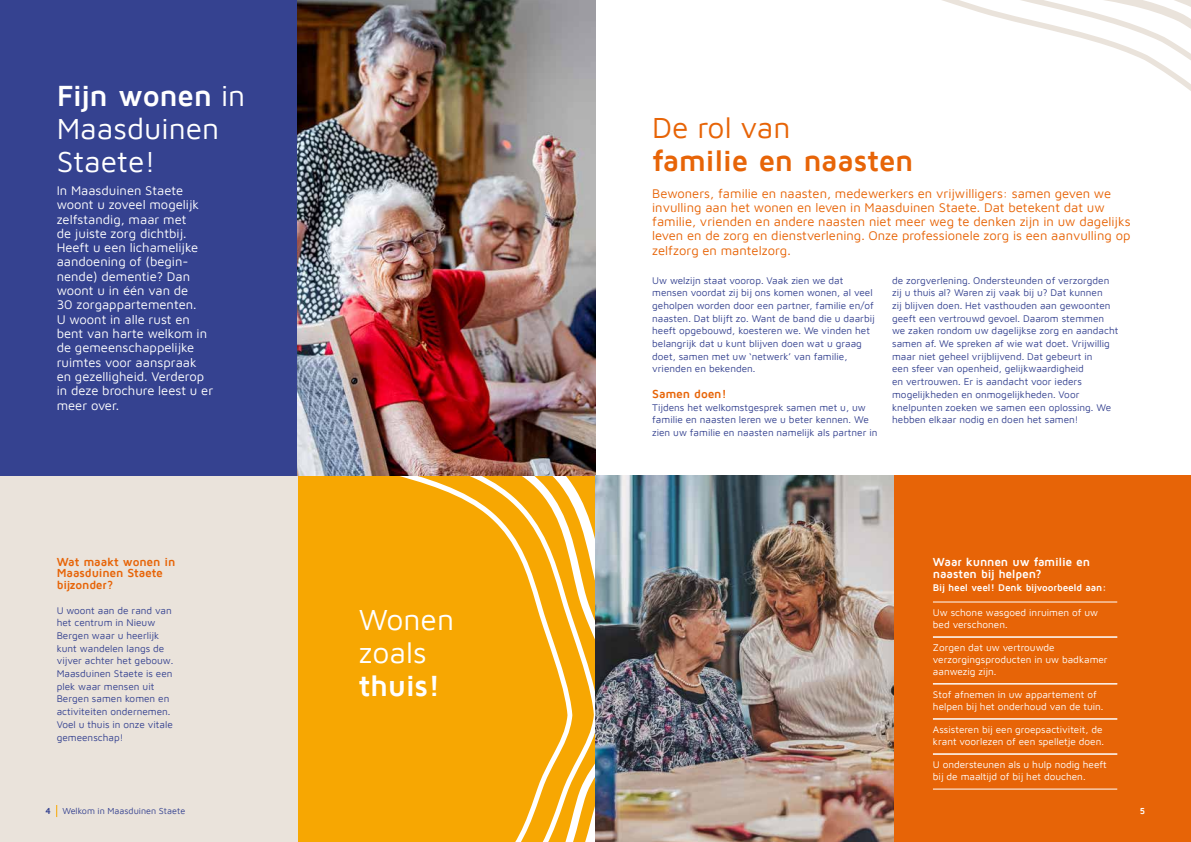
<style>
.page{position:relative;width:1191px;height:842px;background:#fff}
.page>*{position:absolute;margin:0;border:0;box-sizing:border-box;transform-origin:0 0}
.t1{font:30px/33px "Maven Pro";color:#fff}
.t2{font:700 30px "Maven Pro";letter-spacing:-.015em;color:#e76407}
.t3{font:30px "Maven Pro";color:#e76407}
.t4{font:700 30px "Maven Pro";letter-spacing:-.015em;color:#fff}
.t5{font:13px/14.3px "Maven Pro";color:#fff}
.t6{font:13px/14.3px "Maven Pro";color:#e76407}
.t7{font:700 12px/11.7px "Maven Pro";letter-spacing:-.015em;color:#e76407}
.t8{font:700 12px/12.7px "Maven Pro";letter-spacing:-.015em;color:#fff}
.t9{font:10px/12.7px "Maven Pro";color:#354290}
.t10{font:10px/11.7px "Maven Pro";color:#fff}
.t11{font:700 10px "Maven Pro";letter-spacing:-.015em;color:#fff}
.t12{font:9px "Maven Pro";color:#354290}
.t13{font:700 9px "Maven Pro";color:#354290}
.t14{font:700 9px "Maven Pro";color:#fff}
.s1{font-weight:700}
</style>
<div class="page">
<div style="left:0;top:476px;width:298px;height:366px;background:#eae3db"></div>
<svg style="left:942px;top:0;width:249px;height:91px"></svg>
<div style="left:0;top:0;width:298px;height:476px;background:#354290"></div>
<svg style="left:572px;top:476px;width:23px;height:366px;fill:#f7a702"></svg>
<div style="left:298px;top:476px;width:274px;height:366px;background:#f7a702"></div>
<div style="left:893px;top:476px;width:298px;height:366px;background:#e76407"></div>
<img style="left:298px;top:0;width:297px;height:476px">
<img style="left:595px;top:476px;width:298px;height:366px">
<hr style="left:933px;top:602px;width:184px;height:1px;background:#fff">
<hr style="left:933px;top:637px;width:184px;height:1px;background:#fff">
<hr style="left:933px;top:683px;width:184px;height:1px;background:#fff">
<hr style="left:933px;top:684px;width:184px;height:1px;background:#fff">
<hr style="left:933px;top:719px;width:184px;height:1px;background:#fff">
<hr style="left:933px;top:754px;width:184px;height:1px;background:#fff">
<hr style="left:933px;top:789px;width:184px;height:1px;background:#fff">
<svg style="left:56px;top:805px;width:1px;height:12px"></svg>
<h1 class="t1" style="left:57px;top:77px;width:190px"><span class="s1">Fijn wonen</span> in<br>Maasduinen<br>Staete!</h1>
<p class="t5" style="left:57px;top:183px;width:158px">In Maasduinen Staete woont u zoveel mogelijk zelfstandig, maar met<br>de juiste zorg dichtbij.<br>Heeft u een lichamelijke aandoening of (begin&shy;nende) dementie? Dan woont u in één van de<br>30 zorgappartementen.<br>U woont in alle rust en bent van harte welkom in de gemeenschappelijke ruimtes voor aanspraak en gezelligheid. Verderop in deze brochure leest u er meer over.</p>
<p class="t6" style="left:652px;top:185px;width:480px">Bewoners, familie en naasten, medewerkers en vrijwilligers: samen geven we invulling aan het wonen en leven in Maasduinen Staete. Dat betekent dat uw familie, vrienden en andere naasten niet meer weg te denken zijn in uw dagelijks leven en de zorg en dienstverlening. Onze professionele zorg is een aanvulling op zelfzorg en mantelzorg.</p>
<h1 class="t3" style="left:652px;top:107px;width:140px">De rol van</h1>
<h1 class="t2" style="left:652px;top:145px;width:263px">familie en naasten</h1>
<p class="t9" style="left:652px;top:273px;width:224px">Uw welzijn staat voorop. Vaak zien we dat mensen voordat zij bij ons komen wonen, al veel geholpen worden door een partner, familie en/of naasten. Dat blijft zo. Want de band die u daarbij heeft opgebouwd, koesteren we. We vinden het belangrijk dat u kunt blijven doen wat u graag doet, samen met uw ‘netwerk’ van familie, vrienden en bekenden.</p>
<p class="t7" style="left:652px;top:388px;width:76px">Samen doen!</p>
<p class="t9" style="left:652px;top:400px;width:227px">Tijdens het welkomstgesprek samen met u, uw familie en naasten leren we u beter kennen. We zien uw familie en naasten namelijk als partner in</p>
<p class="t9" style="left:892px;top:273px;width:228px">de zorgverlening. Ondersteunden of verzorgden zij u thuis al? Waren zij vaak bij u? Dat kunnen<br>zij blijven doen. Het vasthouden aan gewoonten geeft een vertrouwd gevoel. Daarom stemmen we zaken rondom uw dagelijkse zorg en aandacht samen af. We spreken af wie wat doet. Vrijwillig maar niet geheel vrijblijvend. Dat gebeurt in<br>een sfeer van openheid, gelijkwaardigheid<br>en vertrouwen. Er is aandacht voor ieders mogelijkheden en onmogelijkheden. Voor knelpunten zoeken we samen een oplossing. We hebben elkaar nodig en doen het samen!</p>
<p class="t7" style="left:57px;top:556px;width:120px">Wat maakt wonen in<br>Maasduinen Staete bijzonder?</p>
<p class="t9" style="left:57px;top:603px;width:118px">U woont aan de rand van het centrum in Nieuw<br>Bergen waar u heerlijk kunt wandelen langs de vijver achter het gebouw.<br>Maasduinen Staete is een plek waar mensen uit<br>Bergen samen komen en activiteiten ondernemen.<br>Voel u thuis in onze vitale gemeenschap!</p>
<h1 class="t1" style="left:359px;top:601px;width:97px">Wonen zoals</h1>
<h1 class="t4" style="left:359px;top:670px;width:83px">thuis!</h1>
<p class="t8" style="left:933px;top:555px;width:159px">Waar kunnen uw familie en naasten bij helpen?</p>
<p class="t11" style="left:933px;top:582px;width:175px">Bij heel veel! Denk bijvoorbeeld aan:</p>
<p class="t10" style="left:933px;top:606px;width:167px">Uw schone wasgoed inruimen of uw bed verschonen.</p>
<p class="t10" style="left:933px;top:641px;width:176px">Zorgen dat uw vertrouwde verzorgingsproducten in uw badkamer aanwezig zijn.</p>
<p class="t10" style="left:933px;top:688px;width:172px">Stof afnemen in uw appartement of helpen bij het onderhoud van de tuin.</p>
<p class="t10" style="left:933px;top:723px;width:173px">Assisteren bij een groepsactiviteit, de krant voorlezen of een spelletje doen.</p>
<p class="t10" style="left:933px;top:758px;width:175px">U ondersteunen als u hulp nodig heeft bij de maaltijd of bij het douchen.</p>
<p class="t13" style="left:46px;top:806px;width:7px">4</p>
<p class="t12" style="left:62px;top:805px;width:124px">Welkom in Maasduinen Staete</p>
<p class="t14" style="left:1140px;top:806px;width:7px">5</p>
</div>
